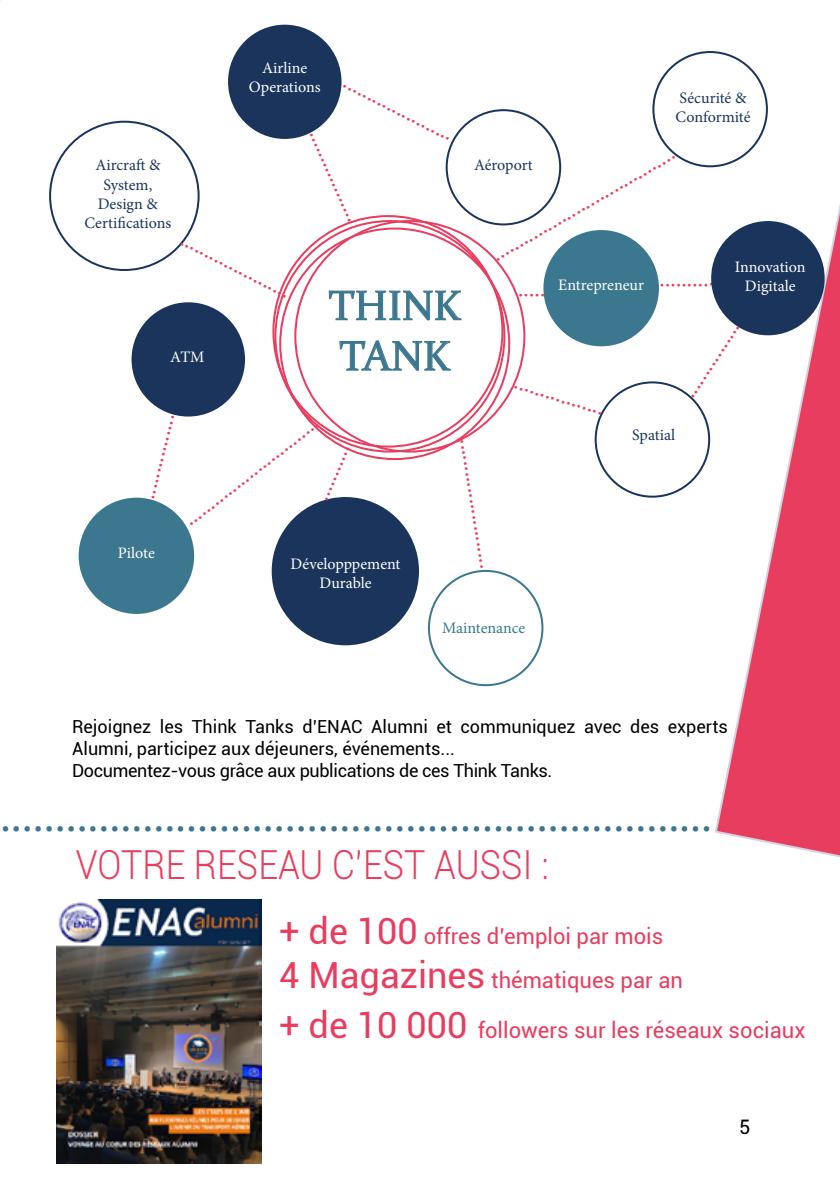
<style>
.page{position:relative;width:840px;height:1191px;background:#fff}
.page>*{position:absolute;margin:0;border:0;box-sizing:border-box;transform-origin:0 0}
.t1{font:48px "Minion Pro";color:#3b778f}
.t2{font:42px/50.4px "Constantia";color:#3b778f}
.t3{font:300 40px "Roboto";color:#e83d5e;scale:.89 1}
.t4{font:24px "Minion Pro";color:#e83d5e}
.t5{font:22px/43.2px "Roboto";color:#e83d5e}
.t6{font:20px "Roboto";color:#000}
.t7{font:18px/21.6px "Roboto";color:#000}
.t8{font:16px/19.2px "Minion Pro";color:#fff;text-align:center}
.t9{font:16px/19.2px "Minion Pro";color:#1a345b;text-align:center}
.t10{font:16px "Minion Pro";letter-spacing:-.005em;color:#3b778f}
.s1{font-size:36px}
</style>
<div class="page">
<svg style="left:715px;top:209px;width:124px;height:648px"></svg>
<svg style="left:328px;top:290px;width:134px;height:31px"></svg>
<svg style="left:339px;top:340px;width:112px;height:31px"></svg>
<div style="left:131px;top:302px;width:114px;height:114px;background:#1a345b;border-radius:50%"></div>
<div style="left:80px;top:498px;width:113px;height:115px;background:#3b778f;border-radius:50%"></div>
<div style="left:79px;top:497px;width:115px;height:117px;border:2px solid #3b778f;border-radius:50%"></div>
<div style="left:271px;top:497px;width:148px;height:148px;background:#1a345b;border-radius:50%"></div>
<div style="left:445px;top:109px;width:116px;height:116px;border:2px solid #1a345b;border-radius:50%"></div>
<div style="left:544px;top:231px;width:113px;height:114px;background:#3b778f;border-radius:50%"></div>
<div style="left:543px;top:230px;width:115px;height:116px;border:2px solid #3b778f;border-radius:50%"></div>
<div style="left:652px;top:51px;width:115px;height:116px;border:2px solid #1a345b;border-radius:50%"></div>
<div style="left:594px;top:381px;width:115px;height:116px;border:2px solid #1a345b;border-radius:50%"></div>
<div style="left:710px;top:221px;width:114px;height:114px;background:#1a345b;border-radius:50%"></div>
<div style="left:427px;top:570px;width:116px;height:116px;border:2px solid #3b778f;border-radius:50%"></div>
<div style="left:228px;top:25px;width:113px;height:114px;background:#1a345c;border-radius:50%"></div>
<img style="left:56px;top:899px;width:205px;height:264px">
<p class="t8" style="left:249px;top:58px;width:73px">Airline<br>Operations</p>
<p class="t4" style="left:352px;top:65px;width:122px;rotate:27deg">......................</p>
<p class="t9" style="left:675px;top:89px;width:76px;text-align:left">Sécurité &amp;<br>Conformité</p>
<p class="t4" style="left:328px;top:118px;width:105px;rotate:66deg">...................</p>
<p class="t4" style="left:687px;top:176px;width:209px;rotate:150deg">......................................</p>
<p class="t4" style="left:545px;top:318px;width:29px;rotate:179deg">.....</p>
<p class="t9" style="left:95px;top:156px;width:66px">Aircraft &amp;</p>
<p class="t9" style="left:474px;top:156px;width:60px">Aéroport</p>
<p class="t9" style="left:84px;top:175px;width:88px">System,<br>Design &amp;<br>Certifications</p>
<p class="t4" style="left:190px;top:222px;width:122px;rotate:27deg">......................</p>
<p class="t8" style="left:734px;top:257px;width:72px">Innovation<br>Digitale</p>
<p class="t8" style="left:558px;top:275px;width:87px">Entrepreneur</p>
<p class="t4" style="left:714px;top:307px;width:67px;rotate:179deg">............</p>
<h2 class="t2" style="left:328px;top:278px;width:134px">THINK<br>TANK</h2>
<p class="t4" style="left:672px;top:386px;width:89px;rotate:-57deg">................</p>
<p class="t8" style="left:170px;top:348px;width:36px">ATM</p>
<p class="t4" style="left:595px;top:435px;width:95px;rotate:-163deg">.................</p>
<p class="t4" style="left:130px;top:494px;width:89px;rotate:-76deg">................</p>
<p class="t4" style="left:333px;top:442px;width:166px;rotate:142deg">..............................</p>
<p class="t9" style="left:631px;top:426px;width:44px">Spatial</p>
<p class="t4" style="left:370px;top:455px;width:62px;rotate:113deg">...........</p>
<p class="t4" style="left:483px;top:435px;width:133px;rotate:81deg">........................</p>
<p class="t8" style="left:118px;top:543px;width:38px">Pilote</p>
<p class="t8" style="left:290px;top:554px;width:111px">Développpement<br>Durable</p>
<p class="t10" style="left:442px;top:617px;width:85px">Maintenance</p>
<p class="t7" style="left:72px;top:715px;width:657px">Rejoignez les Think Tanks d’ENAC Alumni et communiquez avec des experts<br>Alumni, participez aux déjeuners, événements...<br>Documentez-vous grâce aux publications de ces Think Tanks.</p>
<h1 class="t1" style="left:0;top:783px;width:713px">.................................................................</h1>
<h3 class="t3" style="left:76px;top:837px;width:532px">VOTRE RESEAU C’EST AUSSI :</h3>
<p class="t5" style="left:279px;top:914px;width:405px"><span class="s1">+ de 100</span> offres d’emploi par mois<br><span class="s1">4 Magazines</span> thématiques par an</p>
<p class="t5" style="left:279px;top:1007px;width:527px"><span class="s1">+ de 10 000</span> followers sur les réseaux sociaux</p>
<p class="t6" style="left:738px;top:1112px;width:13px">5</p>
</div>
